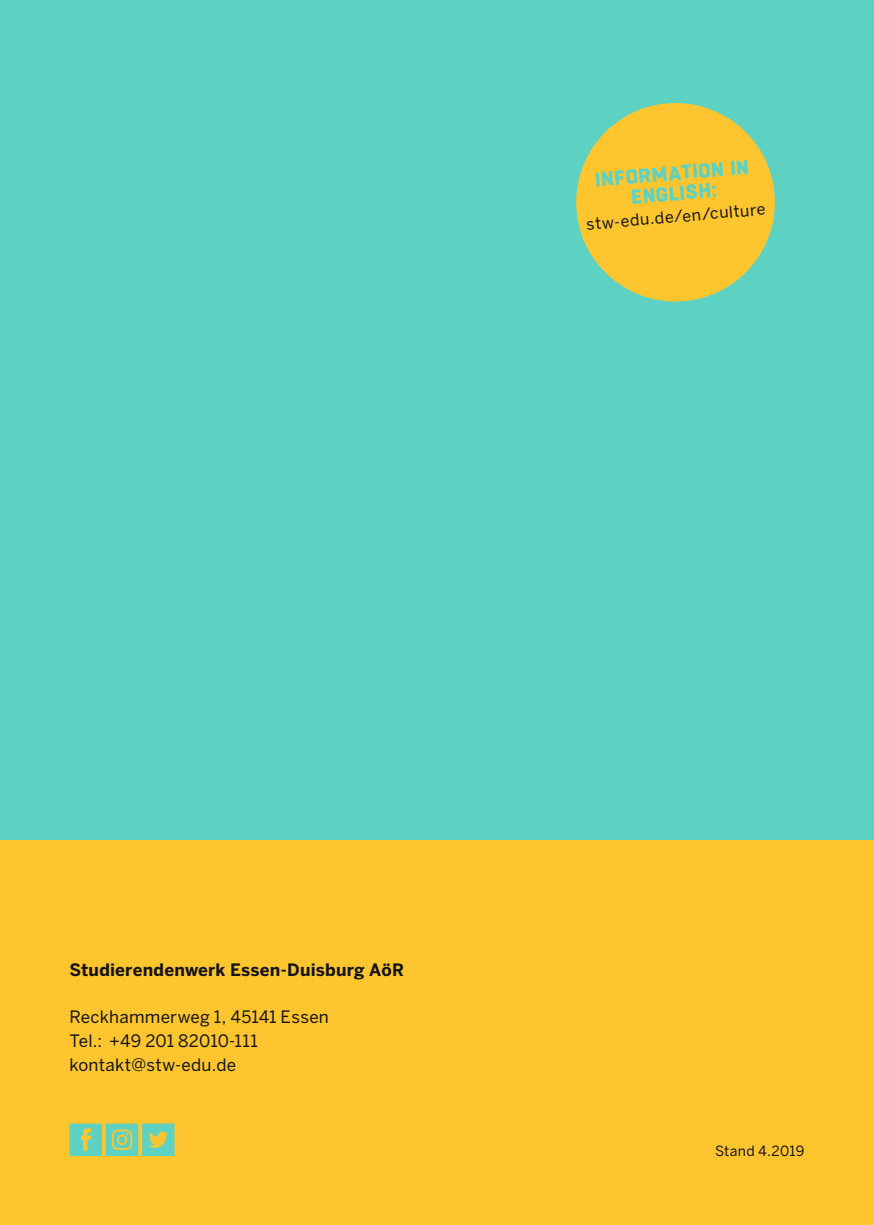
<style>
.page{position:relative;width:874px;height:1225px;background:#fff}
.page>*{position:absolute;margin:0;border:0;box-sizing:border-box;transform-origin:0 0}
.t1{font:800 20px/20px "Boxed";color:#5dd2c3;text-align:center}
.t2{font:17px/23.8px "Benton Sans";letter-spacing:.01em;color:#131413}
.t3{font:700 17px "Benton Sans";letter-spacing:.01em;color:#131413}
.t4{font:16px "Benton Sans";color:#131413}
.t5{font:14px "Benton Sans";letter-spacing:.02em;color:#131413}
</style>
<div class="page">
<div style="left:0;top:0;width:873px;height:840px;background:#5dd2c3"></div>
<div style="left:0;top:840px;width:873px;height:385px;background:#fec52f"></div>
<svg style="left:69px;top:1123px;width:105px;height:33px"></svg>
<div style="left:576px;top:103px;width:198px;height:198px;background:#fec52f;border-radius:50%"></div>
<p class="t1" style="left:594px;top:171px;width:155px;rotate:-5deg">INFORMATION IN<br>ENGLISH:</p>
<p class="t4" style="left:585px;top:215px;width:181px;rotate:-5deg">stw-edu.de/en/culture</p>
<p class="t3" style="left:69px;top:958px;width:336px">Studierendenwerk Essen-Duisburg AöR</p>
<p class="t2" style="left:69px;top:1005px;width:261px">Reckhammerweg 1, 45141 Essen<br>Tel.: +49 201 82010-111 kontakt@stw-edu.de</p>
<p class="t5" style="left:714px;top:1142px;width:91px">Stand 4.2019</p>
</div>
